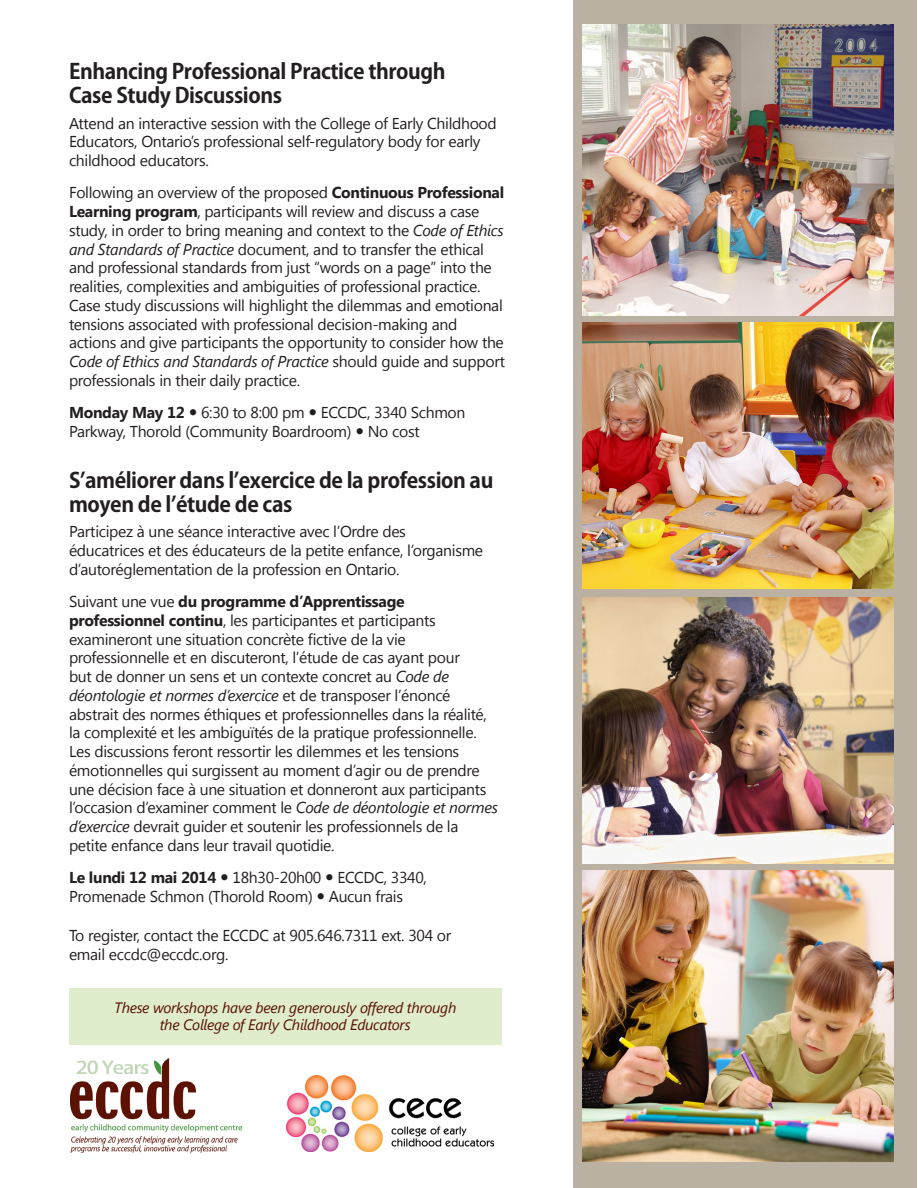
<style>
.page{position:relative;width:918px;height:1188px;background:#fff}
.page>*{position:absolute;margin:0;border:0;box-sizing:border-box;transform-origin:0 0}
.t1{font:700 21px/24px "Koz Go Pro";letter-spacing:-.02em;color:#231f20}
.t2{font:15.75px/18.8px "Segoe UI";letter-spacing:-.02em;color:#231f20}
.t3{font:italic 15px "Segoe UI";letter-spacing:-.02em;color:#5a1000}
.s1{font-weight:700}
.s2{font-style:italic}
</style>
<div class="page">
<div style="left:574px;top:1px;width:343px;height:1187px;background:#bbb1a3"></div>
<img style="left:287px;top:1076px;width:206px;height:76px">
<div style="left:69px;top:989px;width:432px;height:56px;background:#dfedcd"></div>
<img style="left:582px;top:24px;width:312px;height:292px">
<img style="left:582px;top:323px;width:312px;height:266px">
<img style="left:582px;top:597px;width:312px;height:267px">
<img style="left:582px;top:870px;width:312px;height:292px">
<img style="left:70px;top:1059px;width:172px;height:94px">
<p class="t1" style="left:69px;top:61px;width:378px">Enhancing Professional Practice through</p>
<p class="t1" style="left:69px;top:85px;width:215px">Case Study Discussions</p>
<p class="t2" style="left:69px;top:113px;width:429px">Attend an interactive session with the College of Early Childhood<br>Educators, Ontario’s professional self-regulatory body for early childhood educators.</p>
<p class="t2" style="left:69px;top:183px;width:438px">Following an overview of the proposed <span class="s1">Continuous Professional Learning program</span>, participants will review and discuss a case study, in order to bring meaning and context to the <span class="s2">Code of Ethics and Standards of Practice</span> document, and to transfer the ethical and professional standards from just “words on a page” into the realities, complexities and ambiguities of professional practice.<br>Case study discussions will highlight the dilemmas and emotional tensions associated with professional decision-making and actions and give participants the opportunity to consider how the <span class="s2">Code of Ethics and Standards of Practice</span> should guide and support professionals in their daily practice.</p>
<p class="t2" style="left:69px;top:403px;width:398px"><span class="s1">Monday May 12</span> 6:30 to 8:00 pm ECCDC, 3340 Schmon<br>Parkway, Thorold (Community Boardroom) No cost</p>
<p class="t1" style="left:69px;top:470px;width:426px">S’améliorer dans l’exercice de la profession au moyen de l’étude de cas</p>
<p class="t2" style="left:69px;top:522px;width:416px">Participez à une séance interactive avec l’Ordre des éducatrices et des éducateurs de la petite enfance, l’organisme d’autoréglementation de la profession en Ontario.</p>
<p class="t2" style="left:69px;top:592px;width:430px">Suivant une vue <span class="s1">du programme d’Apprentissage professionnel continu</span>, les participantes et participants examineront une situation concrète fictive de la vie professionnelle et en discuteront, l’étude de cas ayant pour<br>but de donner un sens et un contexte concret au <span class="s2">Code de déontologie et normes d’exercice</span> et de transposer l’énoncé abstrait des normes éthiques et professionnelles dans la réalité, la complexité et les ambiguïtés de la pratique professionnelle.<br>Les discussions feront ressortir les dilemmes et les tensions émotionnelles qui surgissent au moment d’agir ou de prendre une décision face à une situation et donneront aux participants l’occasion d’examiner comment le <span class="s2">Code de déontologie et normes d’exercice</span> devrait guider et soutenir les professionnels de la petite enfance dans leur travail quotidie.</p>
<p class="t2" style="left:69px;top:868px;width:360px"><span class="s1">Le lundi 12 mai 2014</span> 18h30-20h00 ECCDC, 3340,<br>Promenade Schmon (Thorold Room) Aucun frais</p>
<p class="t2" style="left:69px;top:925px;width:384px">To register, contact the ECCDC at 905.646.7311 ext. 304 or email eccdc@eccdc.org.</p>
<p class="t3" style="left:114px;top:997px;width:344px">These workshops have been generously offered through</p>
<p class="t3" style="left:160px;top:1015px;width:252px">the College of Early Childhood Educators</p>
</div>
